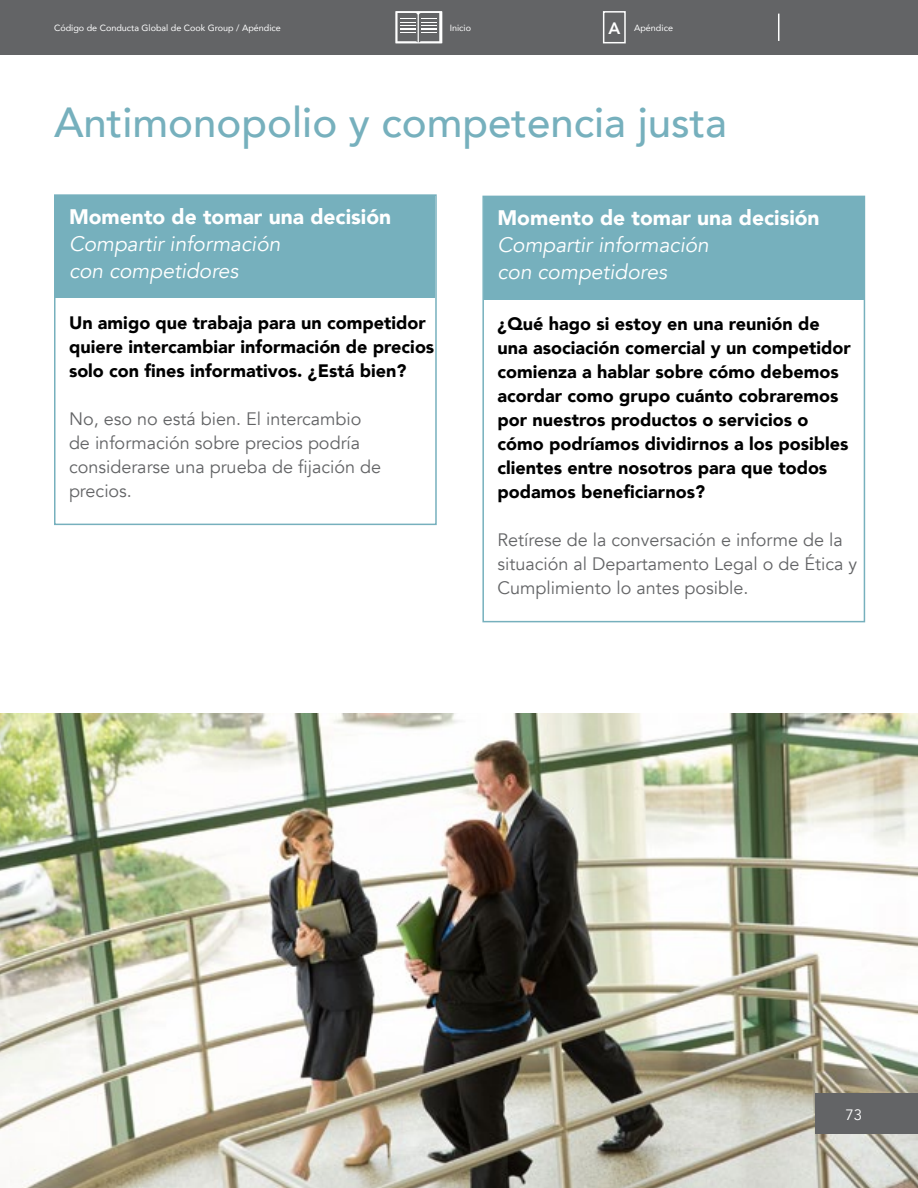
<style>
.page{position:relative;width:918px;height:1188px;background:#fff}
.page>*{position:absolute;margin:0;border:0;box-sizing:border-box;transform-origin:0 0}
.t1{font:500 42px "Avenir";color:#76b0bd}
.t2{font:italic 21px/27px "Avenir";color:#fff}
.t3{font:900 21px "Avenir";color:#fff}
.t4{font:900 18px/24px "Avenir";color:#000}
.t5{font:18px/24px "Avenir";color:#636466}
.t6{font:15px "Avenir";color:#fff}
.t7{font:9px "Avenir";color:#fff}
.s1{font-weight:800;font-size:16.5px}
</style>
<div class="page">
<img style="left:0;top:714px;width:918px;height:474px">
<div style="left:484px;top:197px;width:380px;height:102px;background:#76b0bd"></div>
<div style="left:482px;top:196px;width:383px;height:426px;border:2px solid #76b0bd"></div>
<div style="left:0;top:0;width:918px;height:55px;background:#636466"></div>
<svg style="left:395px;top:11px;width:47px;height:32px"></svg>
<svg style="left:778px;top:14px;width:1px;height:27px"></svg>
<div style="left:815px;top:1094px;width:103px;height:40px;background:#636466"></div>
<div style="left:603px;top:11px;width:23px;height:32px;background:#636466;border:2px solid #fff"></div>
<div style="left:56px;top:196px;width:379px;height:102px;background:#76b0bd"></div>
<div style="left:54px;top:194px;width:383px;height:331px;border:2px solid #76b0bd"></div>
<p class="t7" style="left:54px;top:21px;width:228px">Código de Conducta Global de Cook Group / Apéndice</p>
<p class="t7" style="left:450px;top:21px;width:23px">Inicio</p>
<p class="t7" style="left:608px;top:21px;width:66px"><span class="s1">A</span> Apéndice</p>
<h1 class="t1" style="left:54px;top:86px;width:675px">Antimonopolio y competencia justa</h1>
<p class="t3" style="left:69px;top:198px;width:324px">Momento de tomar una decisión</p>
<p class="t2" style="left:69px;top:230px;width:213px">Compartir información con competidores</p>
<p class="t4" style="left:69px;top:310px;width:367px">Un amigo que trabaja para un competidor quiere intercambiar información de precios solo con fines informativos. ¿Está bien?</p>
<p class="t5" style="left:69px;top:407px;width:314px">No, eso no está bien. El intercambio de información sobre precios podría considerarse una prueba de fijación de precios.</p>
<p class="t3" style="left:497px;top:200px;width:324px">Momento de tomar una decisión</p>
<p class="t2" style="left:497px;top:232px;width:213px">Compartir información con competidores</p>
<p class="t4" style="left:497px;top:311px;width:355px">¿Qué hago si estoy en una reunión de una asociación comercial y un competidor comienza a hablar sobre cómo debemos acordar como grupo cuánto cobraremos por nuestros productos o servicios o cómo podríamos dividirnos a los posibles clientes entre nosotros para que todos podamos beneficiarnos?</p>
<p class="t5" style="left:497px;top:528px;width:361px">Retírese de la conversación e informe de la situación al Departamento Legal o de Ética y<br>Cumplimiento lo antes posible.</p>
<p class="t6" style="left:845px;top:1105px;width:18px">73</p>
</div>
